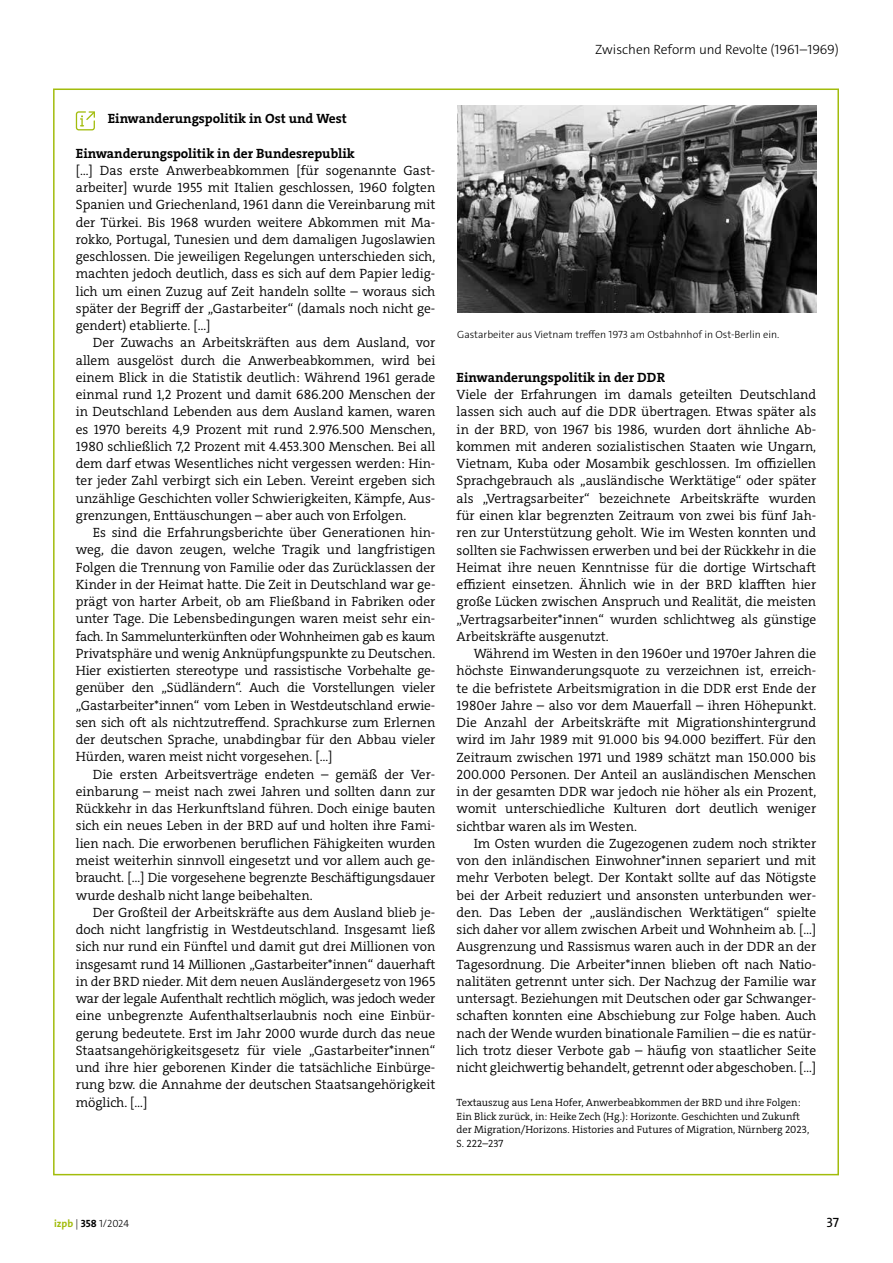
<style>
.page{position:relative;width:893px;height:1263px;background:#fff}
.page>*{position:absolute;margin:0;border:0;box-sizing:border-box;transform-origin:0 0}
.t1{font:300 13.5px/17.2px "The Serif";color:#000;text-align:justify}
.t2{font:700 13.5px "The Serif";color:#000}
.t3{font:300 13.5px "The Sans E4 s";color:#000}
.t4{font:13.5px "The Sans E4 s";color:#000}
.t5{font:300 10.5px/13.5px "The Serif";color:#000}
.t6{font:300 10.5px "The Sans E4 s";color:#000}
.s1{font-weight:700;color:#a2bc0c}
.s2{font-weight:700}
</style>
<div class="page">
<svg style="left:76px;top:111px;width:19px;height:19px"></svg>
<img style="left:457px;top:106px;width:359px;height:207px">
<p class="t3" style="left:595px;top:41px;width:245px">Zwischen Reform und Revolte (1961–1969)</p>
<p class="t2" style="left:108px;top:110px;width:241px">Einwanderungspolitik in Ost und West</p>
<p class="t2" style="left:76px;top:144px;width:281px">Einwanderungspolitik in der Bundesrepublik</p>
<p class="t1" style="left:76px;top:162px;width:361px">[…] Das erste Anwerbeabkommen [für sogenannte Gast&shy;arbeiter] wurde 1955 mit Italien geschlossen, 1960 folgten Spanien und Griechenland, 1961 dann die Vereinbarung mit der Türkei. Bis 1968 wurden weitere Abkommen mit Ma&shy;rokko, Portugal, Tunesien und dem damaligen Jugoslawien geschlossen. Die jeweiligen Regelungen unterschieden sich, machten jedoch deutlich, dass es sich auf dem Papier ledig&shy;lich um einen Zuzug auf Zeit handeln sollte – woraus sich später der Begriff der „Gastarbeiter“ (damals noch nicht ge&shy;gendert) etablierte. […]</p>
<p class="t1" style="left:76px;top:334px;width:361px;text-indent:17px">Der Zuwachs an Arbeitskräften aus dem Ausland, vor allem ausgelöst durch die Anwerbeabkommen, wird bei einem Blick in die Statistik deutlich: Während 1961 gerade einmal rund 1,2 Prozent und damit 686.200 Menschen der in Deutschland Lebenden aus dem Ausland kamen, waren es 1970 bereits 4,9 Prozent mit rund 2.976.500 Menschen, 1980 schließlich 7,2 Prozent mit 4.453.300 Menschen. Bei all dem darf etwas Wesentliches nicht vergessen werden: Hin&shy;ter jeder Zahl verbirgt sich ein Leben. Vereint ergeben sich unzählige Geschichten voller Schwierigkeiten, Kämpfe, Aus&shy;grenzungen, Enttäuschungen – aber auch von Erfolgen.</p>
<p class="t1" style="left:76px;top:524px;width:361px;text-indent:17px">Es sind die Erfahrungsberichte über Generationen hin&shy;weg, die davon zeugen, welche Tragik und langfristigen Folgen die Trennung von Familie oder das Zurücklassen der Kinder in der Heimat hatte. Die Zeit in Deutschland war ge&shy;prägt von harter Arbeit, ob am Fließband in Fabriken oder unter Tage. Die Lebensbedingungen waren meist sehr ein&shy;fach. In Sammelunterkünften oder Wohnheimen gab es kaum Privatsphäre und wenig Anknüpfungspunkte zu Deutschen.<br>Hier existierten stereotype und rassistische Vorbehalte ge&shy;genüber den „Südländern“. Auch die Vorstellungen vieler „Gastarbeiter*innen“ vom Leben in Westdeutschland erwie&shy;sen sich oft als nichtzutreffend. Sprachkurse zum Erlernen der deutschen Sprache, unabdingbar für den Abbau vieler Hürden, waren meist nicht vorgesehen. […]</p>
<p class="t1" style="left:76px;top:766px;width:361px;text-indent:17px">Die ersten Arbeitsverträge endeten – gemäß der Ver&shy;einbarung – meist nach zwei Jahren und sollten dann zur Rückkehr in das Herkunftsland führen. Doch einige bauten sich ein neues Leben in der BRD auf und holten ihre Fami&shy;lien nach. Die erworbenen beruflichen Fähigkeiten wurden meist weiterhin sinnvoll eingesetzt und vor allem auch ge&shy;braucht. […] Die vorgesehene begrenzte Beschäftigungsdauer wurde deshalb nicht lange beibehalten.</p>
<p class="t1" style="left:76px;top:904px;width:361px;text-indent:17px">Der Großteil der Arbeitskräfte aus dem Ausland blieb je&shy;doch nicht langfristig in Westdeutschland. Insgesamt ließ sich nur rund ein Fünftel und damit gut drei Millionen von insgesamt rund 14 Millionen „Gastarbeiter*innen“ dauerhaft in der BRD nieder. Mit dem neuen Ausländergesetz von 1965 war der legale Aufenthalt rechtlich möglich, was jedoch weder eine unbegrenzte Aufenthaltserlaubnis noch eine Einbür&shy;gerung bedeutete. Erst im Jahr 2000 wurde durch das neue Staatsangehörigkeitsgesetz für viele „Gastarbeiter*innen“ und ihre hier geborenen Kinder die tatsächliche Einbürge&shy;rung bzw. die Annahme der deutschen Staatsangehörigkeit möglich. […]</p>
<p class="t6" style="left:457px;top:327px;width:324px">Gastarbeiter aus Vietnam treffen 1973 am Ostbahnhof in Ost-Berlin ein.</p>
<p class="t2" style="left:457px;top:369px;width:210px">Einwanderungspolitik in der DDR</p>
<p class="t1" style="left:457px;top:386px;width:361px">Viele der Erfahrungen im damals geteilten Deutschland lassen sich auch auf die DDR übertragen. Etwas später als in der BRD, von 1967 bis 1986, wurden dort ähnliche Ab&shy;kommen mit anderen sozialistischen Staaten wie Ungarn, Vietnam, Kuba oder Mosambik geschlossen. Im offiziellen Sprachgebrauch als „ausländische Werktätige“ oder später als „Vertragsarbeiter“ bezeichnete Arbeitskräfte wurden für einen klar begrenzten Zeitraum von zwei bis fünf Jah&shy;ren zur Unterstützung geholt. Wie im Westen konnten und sollten sie Fachwissen erwerben und bei der Rückkehr in die Heimat ihre neuen Kenntnisse für die dortige Wirtschaft effizient einsetzen. Ähnlich wie in der BRD klafften hier große Lücken zwischen Anspruch und Realität, die meisten „Vertragsarbeiter*innen“ wurden schlichtweg als günstige Arbeitskräfte ausgenutzt.</p>
<p class="t1" style="left:457px;top:645px;width:361px;text-indent:17px">Während im Westen in den 1960er und 1970er Jahren die höchste Einwanderungsquote zu verzeichnen ist, erreich&shy;te die befristete Arbeitsmigration in die DDR erst Ende der 1980er Jahre – also vor dem Mauerfall – ihren Höhepunkt.<br>Die Anzahl der Arbeitskräfte mit Migrationshintergrund wird im Jahr 1989 mit 91.000 bis 94.000 beziffert. Für den Zeitraum zwischen 1971 und 1989 schätzt man 150.000 bis 200.000 Personen. Der Anteil an ausländischen Menschen in der gesamten DDR war jedoch nie höher als ein Prozent, womit unterschiedliche Kulturen dort deutlich weniger sichtbar waren als im Westen.</p>
<p class="t1" style="left:457px;top:835px;width:361px;text-indent:17px">Im Osten wurden die Zugezogenen zudem noch strikter von den inländischen Einwohner*innen separiert und mit mehr Verboten belegt. Der Kontakt sollte auf das Nötigste bei der Arbeit reduziert und ansonsten unterbunden wer&shy;den. Das Leben der „ausländischen Werktätigen“ spielte sich daher vor allem zwischen Arbeit und Wohnheim ab. […] Ausgrenzung und Rassismus waren auch in der DDR an der Tagesordnung. Die Arbeiter*innen blieben oft nach Natio&shy;nalitäten getrennt unter sich. Der Nachzug der Familie war untersagt. Beziehungen mit Deutschen oder gar Schwanger&shy;schaften konnten eine Abschiebung zur Folge haben. Auch nach der Wende wurden binationale Familien – die es natür&shy;lich trotz dieser Verbote gab – häufig von staatlicher Seite nicht gleichwertig behandelt, getrennt oder abgeschoben. […]</p>
<p class="t5" style="left:457px;top:1096px;width:354px">Textauszug aus Lena Hofer, Anwerbeabkommen der BRD und ihre Folgen:<br>Ein Blick zurück, in: Heike Zech (Hg.): Horizonte. Geschichten und Zukunft der Migration/Horizons. Histories and Futures of Migration, Nürnberg 2023, S. 222–237</p>
<p class="t6" style="left:54px;top:1217px;width:77px"><span class="s1">izpb</span> | <span class="s2">358</span> 1/2024</p>
<p class="t4" style="left:826px;top:1214px;width:14px">37</p>
</div>
